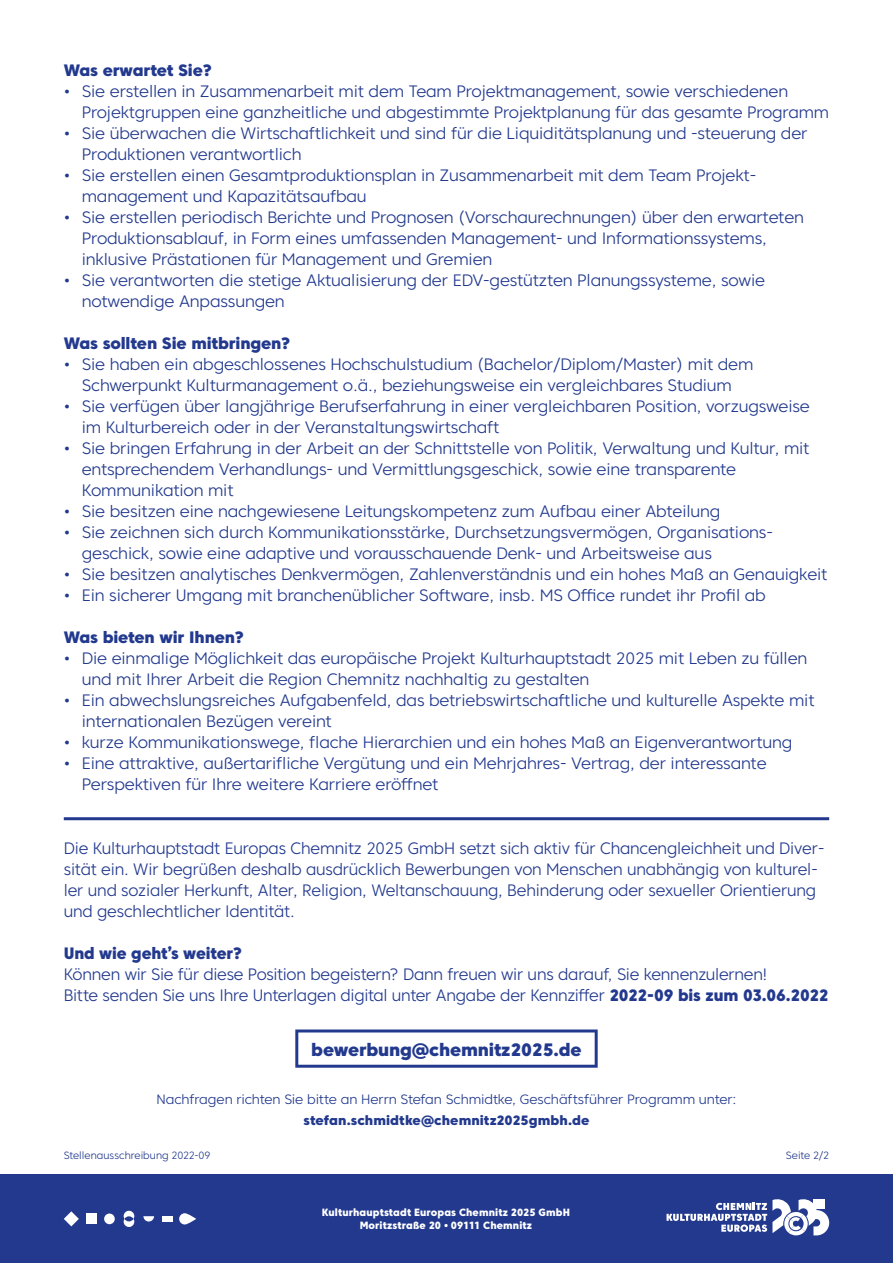
<style>
.page{position:relative;width:893px;height:1263px;background:#fff}
.page>*{position:absolute;margin:0;border:0;box-sizing:border-box;transform-origin:0 0}
.t1{font:800 18px "Core Sans C 85";letter-spacing:-.01em;color:#22398e}
.t2{font:300 16.5px/21px "Core Sans C 35";letter-spacing:-.01em;color:#22398e}
.t3{font:800 16.5px "Core Sans C 85";letter-spacing:-.01em;color:#22398e}
.t4{font:300 13.5px "Core Sans C 35";letter-spacing:-.01em;color:#22398e}
.t5{font:800 13.5px "Core Sans C 85";letter-spacing:.005em;color:#22398e}
.t6{font:800 10.5px/12.6px "Core Sans C 85";letter-spacing:.01em;color:#fff;text-align:center}
.t7{font:300 10.5px "Core Sans C 35";letter-spacing:-.005em;color:#22398e}
.s1{font-family:"Core Sans C 85";font-weight:800}
</style>
<div class="page">
<svg style="left:295px;top:1029px;width:303px;height:39px"></svg>
<div style="left:0;top:1175px;width:893px;height:88px;background:#22398e"></div>
<div style="left:86px;top:1213px;width:10px;height:11px;background:#fff"></div>
<div style="left:104px;top:1213px;width:11px;height:11px;background:#fff;border-radius:50%"></div>
<svg style="left:143px;top:1216px;width:11px;height:5px"></svg>
<svg style="left:64px;top:1211px;width:15px;height:15px"></svg>
<div style="left:163px;top:1216px;width:10px;height:5px;background:#fff"></div>
<svg style="left:124px;top:1211px;width:10px;height:16px"></svg>
<svg style="left:179px;top:1213px;width:17px;height:11px"></svg>
<svg style="left:667px;top:1199px;width:162px;height:36px"></svg>
<hr style="left:64px;top:817px;width:765px;height:3px;background:#22398e">
<p class="t3" style="left:64px;top:59px;width:150px">Was erwartet Sie?</p>
<p class="t2" style="left:82px;top:80px;width:749px;text-indent:-18px">• Sie erstellen in Zusammenarbeit mit dem Team Projektmanagement, sowie verschiedenen<br>Projektgruppen eine ganzheitliche und abgestimmte Projektplanung für das gesamte Programm</p>
<p class="t2" style="left:82px;top:122px;width:727px;text-indent:-18px">• Sie überwachen die Wirtschaftlichkeit und sind für die Liquiditätsplanung und -steuerung der<br>Produktionen verantwortlich</p>
<p class="t2" style="left:82px;top:164px;width:676px;text-indent:-18px">• Sie erstellen einen Gesamtproduktionsplan in Zusammenarbeit mit dem Team Projekt&shy;management und Kapazitätsaufbau</p>
<p class="t2" style="left:82px;top:206px;width:724px;text-indent:-18px">• Sie erstellen periodisch Berichte und Prognosen (Vorschaurechnungen) über den erwarteten<br>Produktionsablauf, in Form eines umfassenden Management- und Informationssystems, inklusive Prästationen für Management und Gremien</p>
<p class="t2" style="left:82px;top:269px;width:685px;text-indent:-18px">• Sie verantworten die stetige Aktualisierung der EDV-gestützten Planungssysteme, sowie notwendige Anpassungen</p>
<p class="t3" style="left:64px;top:332px;width:228px">Was sollten Sie mitbringen?</p>
<p class="t2" style="left:64px;top:353px;width:691px;text-align:center">• Sie haben ein abgeschlossenes Hochschulstudium (Bachelor/Diplom/Master) mit dem<br>Schwerpunkt Kulturmanagement o.ä., beziehungsweise ein vergleichbares Studium</p>
<p class="t2" style="left:82px;top:395px;width:730px;text-indent:-18px">• Sie verfügen über langjährige Berufserfahrung in einer vergleichbaren Position, vorzugsweise im Kulturbereich oder in der Veranstaltungswirtschaft</p>
<p class="t2" style="left:82px;top:437px;width:729px;text-indent:-18px">• Sie bringen Erfahrung in der Arbeit an der Schnittstelle von Politik, Verwaltung und Kultur, mit entsprechendem Verhandlungs- und Vermittlungsgeschick, sowie eine transparente<br>Kommunikation mit</p>
<p class="t2" style="left:64px;top:500px;width:658px">• Sie besitzen eine nachgewiesene Leitungskompetenz zum Aufbau einer Abteilung</p>
<p class="t2" style="left:82px;top:521px;width:693px;text-indent:-18px">• Sie zeichnen sich durch Kommunikationsstärke, Durchsetzungsvermögen, Organisations&shy;geschick, sowie eine adaptive und vorausschauende Denk- und Arbeitsweise aus</p>
<p class="t2" style="left:64px;top:563px;width:765px">• Sie besitzen analytisches Denkvermögen, Zahlenverständnis und ein hohes Maß an Genauigkeit</p>
<p class="t2" style="left:64px;top:584px;width:703px">• Ein sicherer Umgang mit branchenüblicher Software, insb. MS Office rundet ihr Profil ab</p>
<p class="t3" style="left:64px;top:627px;width:182px">Was bieten wir Ihnen?</p>
<p class="t2" style="left:82px;top:647px;width:727px;text-indent:-18px">• Die einmalige Möglichkeit das europäische Projekt Kulturhauptstadt 2025 mit Leben zu füllen und mit Ihrer Arbeit die Region Chemnitz nachhaltig zu gestalten</p>
<p class="t2" style="left:82px;top:689px;width:734px;text-indent:-18px">• Ein abwechslungsreiches Aufgabenfeld, das betriebswirtschaftliche und kulturelle Aspekte mit internationalen Bezügen vereint</p>
<p class="t2" style="left:64px;top:731px;width:730px">• kurze Kommunikationswege, flache Hierarchien und ein hohes Maß an Eigenverantwortung</p>
<p class="t2" style="left:82px;top:752px;width:686px;text-indent:-18px">• Eine attraktive, außertarifliche Vergütung und ein Mehrjahres- Vertrag, der interessante<br>Perspektiven für Ihre weitere Karriere eröffnet</p>
<p class="t2" style="left:64px;top:837px;width:762px">Die Kulturhauptstadt Europas Chemnitz 2025 GmbH setzt sich aktiv für Chancengleichheit und Diver&shy;sität ein. Wir begrüßen deshalb ausdrücklich Bewerbungen von Menschen unabhängig von kulturel&shy;ler und sozialer Herkunft, Alter, Religion, Weltanschauung, Behinderung oder sexueller Orientierung und geschlechtlicher Identität.</p>
<p class="t3" style="left:64px;top:943px;width:180px">Und wie geht’s weiter?</p>
<p class="t2" style="left:64px;top:963px;width:766px">Können wir Sie für diese Position begeistern? Dann freuen wir uns darauf, Sie kennenzulernen!<br>Bitte senden Sie uns Ihre Unterlagen digital unter Angabe der Kennziffer <span class="s1">2022-09 bis zum 03.06.2022</span></p>
<p class="t1" style="left:311px;top:1038px;width:272px">bewerbung@chemnitz2025.de</p>
<p class="t4" style="left:156px;top:1090px;width:582px">Nachfragen richten Sie bitte an Herrn Stefan Schmidtke, Geschäftsführer Programm unter:</p>
<p class="t5" style="left:304px;top:1111px;width:287px">stefan.schmidtke@chemnitz2025gmbh.de</p>
<p class="t7" style="left:64px;top:1148px;width:148px">Stellenausschreibung 2022-09</p>
<p class="t7" style="left:786px;top:1148px;width:45px">Seite 2/2</p>
<p class="t6" style="left:322px;top:1206px;width:250px">Kulturhauptstadt Europas Chemnitz 2025 GmbH<br>Moritzstraße 20 • 09111 Chemnitz</p>
</div>
